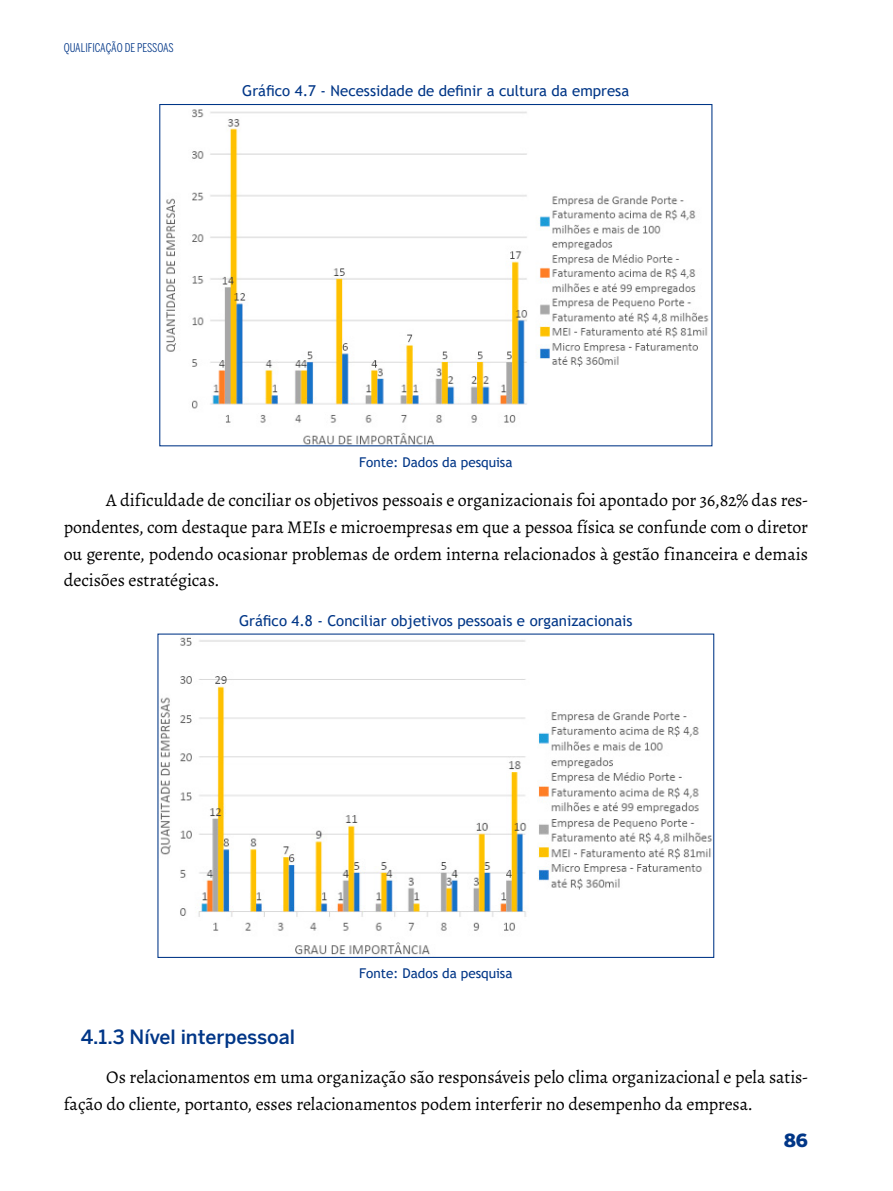
<style>
.page{position:relative;width:893px;height:1191px;background:#fff}
.page>*{position:absolute;margin:0;border:0;box-sizing:border-box;transform-origin:0 0}
.t1{font:500 19.5px "Benton Sans";color:#003687}
.t2{font:18px/26.7px "Alegreya";letter-spacing:-.01em;color:#000;text-align:justify}
.t3{font:900 18px "Benton Sans";color:#003687}
.t4{font:15px "Trebuchet MS";color:#003687}
.t5{font:13.5px "Trebuchet MS";color:#003687}
.t6{font:12px "Benton Sans Comp";color:#003687}
</style>
<div class="page">
<img style="left:166px;top:109px;width:543px;height:335px">
<img style="left:160px;top:637px;width:552px;height:318px">
<p class="t6" style="left:64px;top:40px;width:111px">QUALIFICAÇÃO DE PESSOAS</p>
<p class="t4" style="left:242px;top:81px;width:388px">Gráfico 4.7 - Necessidade de definir a cultura da empresa</p>
<p class="t5" style="left:359px;top:453px;width:155px">Fonte: Dados da pesquisa</p>
<p class="t2" style="left:64px;top:487px;width:746px;text-indent:43px">A dificuldade de conciliar os objetivos pessoais e organizacionais foi apontado por 36,82% das res&shy;pondentes, com destaque para MEIs e microempresas em que a pessoa física se confunde com o diretor ou gerente, podendo ocasionar problemas de ordem interna relacionados à gestão financeira e demais decisões estratégicas.</p>
<p class="t4" style="left:239px;top:611px;width:395px">Gráfico 4.8 - Conciliar objetivos pessoais e organizacionais</p>
<p class="t5" style="left:359px;top:965px;width:155px">Fonte: Dados da pesquisa</p>
<p class="t1" style="left:81px;top:1025px;width:216px">4.1.3 Nível interpessoal</p>
<p class="t2" style="left:64px;top:1064px;width:746px;text-indent:43px">Os relacionamentos em uma organização são responsáveis pelo clima organizacional e pela satis&shy;fação do cliente, portanto, esses relacionamentos podem interferir no desempenho da empresa.</p>
<p class="t3" style="left:784px;top:1129px;width:25px">86</p>
</div>
